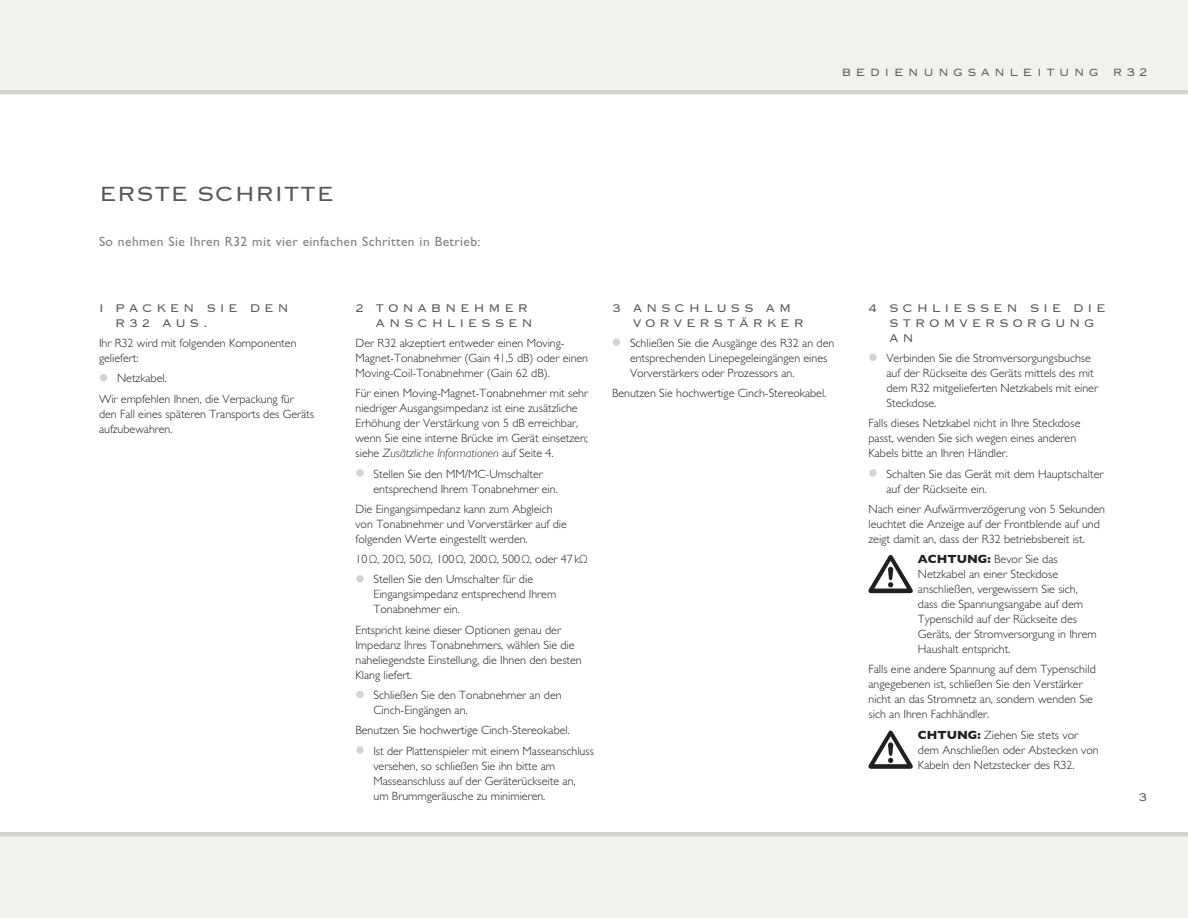
<style>
.page{position:relative;width:1188px;height:918px;background:#fff}
.page>*{position:absolute;margin:0;border:0;box-sizing:border-box;transform-origin:0 0}
.t1{font:27px "Lindgrensans";color:#57585a}
.t2{font:16.5px "Lindgrensans";letter-spacing:.25em;color:#57585a}
.t3{font:14.7px/15px "Lindgrensans";letter-spacing:.25em;color:#57585a}
.t4{font:13.5px "Gill Sans";letter-spacing:.03em;color:#808285}
.t5{font:300 12px/15px "Gill Sans";color:#231f20}
.s1{font-size:14.7px}
.s2{font-size:18px;color:#d3d3d3}
.s3{font-style:italic}
.s4{font-family:"Futura T Ligh";font-weight:400}
.s5{font-weight:700}
</style>
<div class="page">
<div style="left:0;top:0;width:1188px;height:94px;background:#f1f2ed"></div>
<div style="left:0;top:832px;width:1188px;height:86px;background:#f1f2ed"></div>
<div style="left:100px;top:374px;width:7px;height:7px;border:3px solid #d3d3d3;border-radius:50%"></div>
<div style="left:356px;top:469px;width:8px;height:8px;border:3px solid #d3d3d3;border-radius:50%"></div>
<div style="left:356px;top:575px;width:8px;height:8px;border:3px solid #d3d3d3;border-radius:50%"></div>
<div style="left:356px;top:691px;width:8px;height:7px;border:3px solid #d3d3d3;border-radius:50%"></div>
<div style="left:356px;top:746px;width:8px;height:8px;border:3px solid #d3d3d3;border-radius:50%"></div>
<div style="left:613px;top:339px;width:7px;height:7px;border:3px solid #d3d3d3;border-radius:50%"></div>
<div style="left:869px;top:354px;width:8px;height:7px;border:3px solid #d3d3d3;border-radius:50%"></div>
<div style="left:869px;top:469px;width:8px;height:8px;border:3px solid #d3d3d3;border-radius:50%"></div>
<svg style="left:868px;top:555px;width:45px;height:38px"></svg>
<svg style="left:868px;top:731px;width:45px;height:38px"></svg>
<h2 class="t2" style="left:841px;top:63px;width:308px">bedienungsanleitung r<span class="s1">32</span></h2>
<h1 class="t1" style="left:99px;top:180px;width:18px">erste</h1>
<h1 class="t1" style="left:197px;top:180px;width:55px">schritte</h1>
<p class="t4" style="left:99px;top:233px;width:383px">So nehmen Sie Ihren R32 mit vier einfachen Schritten in Betrieb:</p>
<p class="t3" style="left:99px;top:300px;width:70px">1 Packen</p>
<p class="t3" style="left:206px;top:300px;width:23px">Sie</p>
<p class="t3" style="left:250px;top:300px;width:26px">den</p>
<p class="t3" style="left:115px;top:315px;width:94px">R32 aus .</p>
<p class="t5" style="left:99px;top:336px;width:199px">Ihr R32 wird mit folgenden Komponenten geliefert:</p>
<p class="t5" style="left:99px;top:368px;width:196px;line-height:20.2px"><span class="s2">•</span> Netzkabel.<br>Wir empfehlen Ihnen, die Verpackung für</p>
<p class="t5" style="left:99px;top:406px;width:217px">den Fall eines späteren Transports des Geräts aufzubewahren.</p>
<p class="t3" style="left:376px;top:300px;width:154px;text-indent:-20px">2 TONABNEHMER ans chlie</p>
<p class="t3" style="left:481px;top:315px;width:39px">SSen</p>
<p class="t5" style="left:356px;top:336px;width:234px">Der R32 akzeptiert entweder einen Moving-<br>Magnet-Tonabnehmer (Gain 41,5 dB) oder einen<br>Moving-Coil-Tonabnehmer (Gain 62 dB).</p>
<p class="t5" style="left:356px;top:386px;width:234px">Für einen Moving-Magnet-Tonabnehmer mit sehr niedriger Ausgangsimpedanz ist eine zusätzliche Erhöhung der Verstärkung von 5 dB erreichbar, wenn Sie eine interne Brücke im Gerät einsetzen; siehe <span class="s3">Zusätzliche Informationen</span> auf Seite 4.</p>
<p class="t5" style="left:374px;top:466px;width:186px;text-indent:-18px"><span class="s2">•</span> Stellen Sie den MM/MC-Umschalter entsprechend Ihrem Tonabnehmer ein.</p>
<p class="t5" style="left:356px;top:501px;width:213px">Die Eingangsimpedanz kann zum Abgleich von Tonabnehmer und Vorverstärker auf die folgenden Werte eingestellt werden.</p>
<p class="t5" style="left:356px;top:552px;width:234px">10<span class="s4">Ω</span>, 20<span class="s4">Ω</span>, 50<span class="s4">Ω</span>, 100<span class="s4">Ω</span>, 200<span class="s4">Ω</span>, 500<span class="s4">Ω</span>, oder 47k<span class="s4">Ω</span></p>
<p class="t5" style="left:374px;top:572px;width:184px;text-indent:-18px"><span class="s2">•</span> Stellen Sie den Umschalter für die<br>Eingangsimpedanz entsprechend Ihrem<br>Tonabnehmer ein.</p>
<p class="t5" style="left:356px;top:622px;width:228px">Entspricht keine dieser Optionen genau der Impedanz Ihres Tonabnehmers, wählen Sie die naheliegendste Einstellung, die Ihnen den besten Klang liefert.</p>
<p class="t5" style="left:374px;top:688px;width:190px;text-indent:-18px"><span class="s2">•</span> Schließen Sie den Tonabnehmer an den<br>Cinch-Eingängen an.</p>
<p class="t5" style="left:356px;top:723px;width:216px">Benutzen Sie hochwertige Cinch-Stereokabel.</p>
<p class="t5" style="left:374px;top:743px;width:222px;text-indent:-18px"><span class="s2">•</span> Ist der Plattenspieler mit einem Masseanschluss versehen, so schließen Sie ihn bitte am Masseanschluss auf der Geräterückseite an,<br>um Brummgeräusche zu minimieren.</p>
<p class="t3" style="left:612px;top:300px;width:32px">3 Ans</p>
<p class="t3" style="left:675px;top:300px;width:68px">chl uss</p>
<p class="t3" style="left:633px;top:300px;width:173px;text-indent:133px">am<br>VORVERSTÄRKER</p>
<p class="t5" style="left:630px;top:336px;width:206px;text-indent:-18px"><span class="s2">•</span> Schließen Sie die Ausgänge des R32 an den entsprechenden Linepegeleingängen eines<br>Vorverstärkers oder Prozessors an.</p>
<p class="t5" style="left:612px;top:386px;width:216px">Benutzen Sie hochwertige Cinch-Stereokabel.</p>
<p class="t3" style="left:868px;top:300px;width:61px">4 Schlie</p>
<p class="t3" style="left:966px;top:300px;width:39px">SSen</p>
<p class="t3" style="left:1030px;top:300px;width:23px">Sie</p>
<p class="t3" style="left:1073px;top:300px;width:23px">die</p>
<p class="t3" style="left:889px;top:315px;width:28px">Stromversor</p>
<p class="t3" style="left:1041px;top:315px;width:56px">gun g</p>
<p class="t3" style="left:889px;top:330px;width:23px">an</p>
<p class="t5" style="left:886px;top:351px;width:213px;text-indent:-18px"><span class="s2">•</span> Verbinden Sie die Stromversorgungsbuchse auf der Rückseite des Geräts mittels des mit dem R32 mitgelieferten Netzkabels mit einer Steckdose.</p>
<p class="t5" style="left:868px;top:416px;width:213px">Falls dieses Netzkabel nicht in Ihre Steckdose passt, wenden Sie sich wegen eines anderen<br>Kabels bitte an Ihren Händler.</p>
<p class="t5" style="left:886px;top:466px;width:218px;text-indent:-18px"><span class="s2">•</span> Schalten Sie das Gerät mit dem Hauptschalter auf der Rückseite ein.</p>
<p class="t5" style="left:868px;top:501px;width:238px">Nach einer Aufwärmverzögerung von 5 Sekunden leuchtet die Anzeige auf der Frontblende auf und zeigt damit an, dass der R32 betriebsbereit ist.</p>
<p class="t5" style="left:918px;top:552px;width:180px"><span class="s5">ACHTUNG:</span> Bevor Sie das<br>Netzkabel an einer Steckdose anschließen, vergewissern Sie sich, dass die Spannungsangabe auf dem<br>Typenschild auf der Rückseite des<br>Geräts, der Stromversorgung in Ihrem<br>Haushalt entspricht.</p>
<p class="t5" style="left:868px;top:662px;width:229px">Falls eine andere Spannung auf dem Typenschild angegebenen ist, schließen Sie den Verstärker nicht an das Stromnetz an, sondern wenden Sie sich an Ihren Fachhändler.</p>
<p class="t5" style="left:918px;top:727px;width:182px"><span class="s5">CHTUNG:</span> Ziehen Sie stets vor dem Anschließen oder Abstecken von<br>Kabeln den Netzstecker des R32.</p>
<p class="t3" style="left:1139px;top:790px;width:10px">3</p>
</div>
